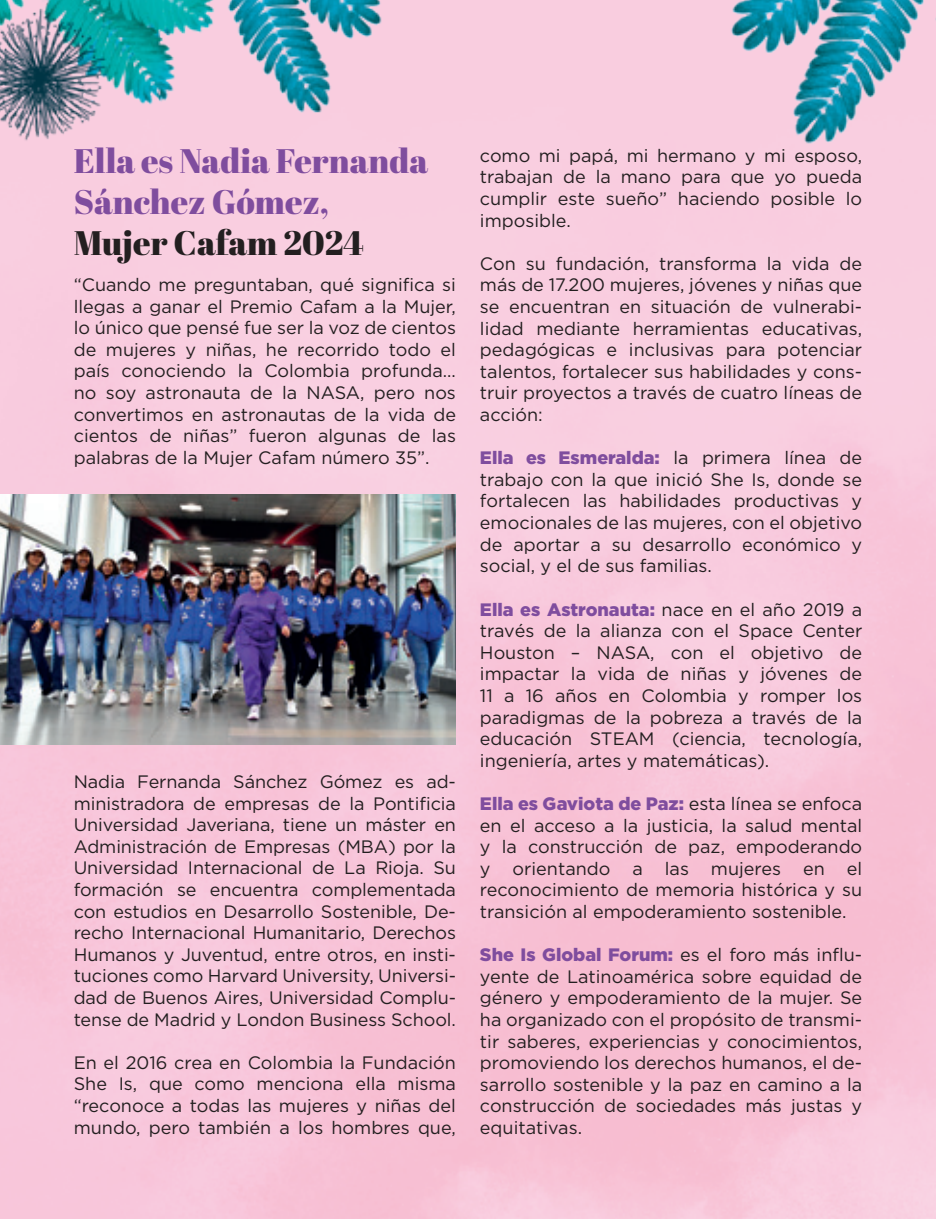
<style>
.page{position:relative;width:936px;height:1219px;background:#fff}
.page>*{position:absolute;margin:0;border:0;box-sizing:border-box;transform-origin:0 0}
.t1{font:34px/40.8px "Abril Fatface";color:#7f4d9e}
.t2{font:34px "Abril Fatface";color:#231f20}
.t3{font:18px/21.6px "Gotham Pro";color:#231f20;text-align:justify}
.s1{font-weight:900;color:#7f4d9e}
</style>
<div class="page">
<img style="left:0;top:0;width:935px;height:1219px">
<img style="left:886px;top:840px;width:49px;height:298px">
<img style="left:0;top:495px;width:456px;height:249px">
<img style="left:0;top:0;width:393px;height:174px">
<img style="left:717px;top:0;width:218px;height:159px">
<h1 class="t1" style="left:74px;top:140px;width:356px">Ella es Nadia Fernanda<br>Sánchez Gómez,</h1>
<h1 class="t2" style="left:74px;top:219px;width:292px">Mujer Cafam 2024</h1>
<p class="t3" style="left:74px;top:274px;width:384px">“Cuando me preguntaban, qué significa si llegas a ganar el Premio Cafam a la Mujer, lo único que pensé fue ser la voz de cientos de mujeres y niñas, he recorrido todo el país conociendo la Colombia profunda… no soy astronauta de la NASA, pero nos convertimos en astronautas de la vida de cientos de niñas” fueron algunas de las palabras de la Mujer Cafam número 35”.</p>
<p class="t3" style="left:74px;top:771px;width:384px">Nadia Fernanda Sánchez Gómez es ad&shy;ministradora de empresas de la Pontificia Universidad Javeriana, tiene un máster en Administración de Empresas (MBA) por la Universidad Internacional de La Rioja. Su formación se encuentra complementada con estudios en Desarrollo Sostenible, De&shy;recho Internacional Humanitario, Derechos Humanos y Juventud, entre otros, en insti&shy;tuciones como Harvard University, Universi&shy;dad de Buenos Aires, Universidad Complu&shy;tense de Madrid y London Business School.</p>
<p class="t3" style="left:74px;top:1051px;width:384px">En el 2016 crea en Colombia la Fundación She Is, que como menciona ella misma “reconoce a todas las mujeres y niñas del mundo, pero también a los hombres que,</p>
<p class="t3" style="left:480px;top:145px;width:384px">como mi papá, mi hermano y mi esposo, trabajan de la mano para que yo pueda cumplir este sueño” haciendo posible lo imposible.</p>
<p class="t3" style="left:480px;top:253px;width:384px">Con su fundación, transforma la vida de más de 17.200 mujeres, jóvenes y niñas que se encuentran en situación de vulnerabi&shy;lidad mediante herramientas educativas, pedagógicas e inclusivas para potenciar talentos, fortalecer sus habilidades y cons&shy;truir proyectos a través de cuatro líneas de acción:</p>
<p class="t3" style="left:480px;top:447px;width:384px"><span class="s1">Ella es Esmeralda:</span> la primera línea de trabajo con la que inició She Is, donde se fortalecen las habilidades productivas y emocionales de las mujeres, con el objetivo de aportar a su desarrollo económico y social, y el de sus familias.</p>
<p class="t3" style="left:480px;top:598px;width:384px"><span class="s1">Ella es Astronauta:</span> nace en el año 2019 a través de la alianza con el Space Center Houston – NASA, con el objetivo de impactar la vida de niñas y jóvenes de 11 a 16 años en Colombia y romper los paradigmas de la pobreza a través de la educación STEAM (ciencia, tecnología, ingeniería, artes y matemáticas).</p>
<p class="t3" style="left:480px;top:793px;width:384px"><span class="s1">Ella es Gaviota de Paz:</span> esta línea se enfoca en el acceso a la justicia, la salud mental y la construcción de paz, empoderando y orientando a las mujeres en el reconocimiento de memoria histórica y su transición al empoderamiento sostenible.</p>
<p class="t3" style="left:480px;top:944px;width:384px"><span class="s1">She Is Global Forum:</span> es el foro más influ&shy;yente de Latinoamérica sobre equidad de género y empoderamiento de la mujer. Se ha organizado con el propósito de transmi&shy;tir saberes, experiencias y conocimientos, promoviendo los derechos humanos, el de&shy;sarrollo sostenible y la paz en camino a la construcción de sociedades más justas y equitativas.</p>
</div>
